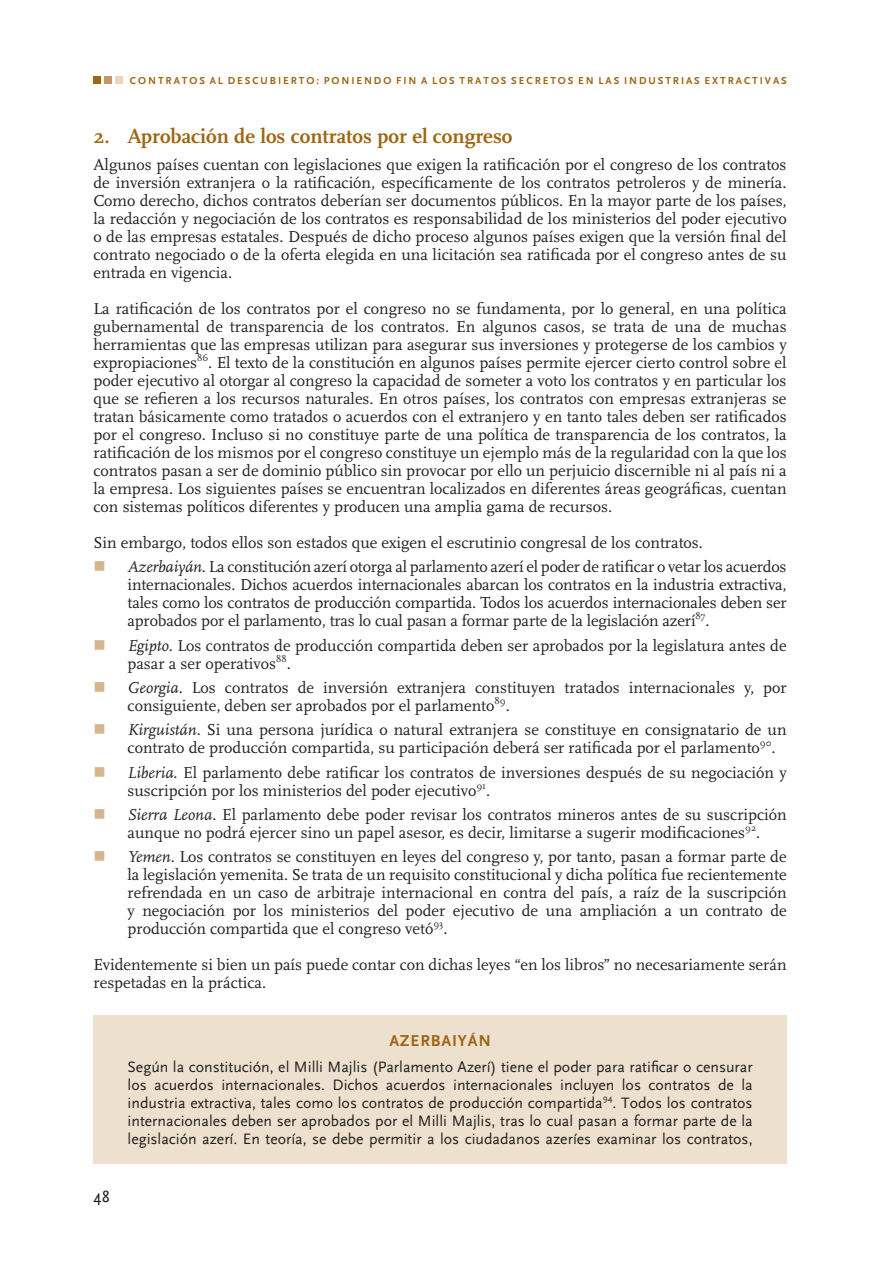
<style>
.page{position:relative;width:893px;height:1263px;background:#fff}
.page>*{position:absolute;margin:0;border:0;box-sizing:border-box;transform-origin:0 0}
.t1{font:700 21px "Scala";color:#9e6512}
.t2{font:18px "Scala Sans Regular Con";color:#231f20}
.t3{font:16.5px/18px "Scala";color:#231f20}
.t4{font:700 16.5px "Scala Sans";letter-spacing:.05em;color:#9e6512}
.t5{font:15.75px/18px "Scala Sans";color:#231f20;text-align:justify}
.t6{font:700 10.5px "Scala Sans";letter-spacing:.185em;color:#9e6512}
.s1{color:#d5b58c}
.s2{font-style:italic}
</style>
<div class="page">
<div style="left:94px;top:77px;width:7px;height:7px;background:#9e6512"></div>
<div style="left:104px;top:77px;width:8px;height:7px;background:#c39762"></div>
<div style="left:115px;top:77px;width:7px;height:7px;background:#e9d6bd"></div>
<div style="left:94px;top:1015px;width:693px;height:149px;background:#eee0ce"></div>
<p class="t6" style="left:130px;top:75px;width:658px">CONTRATOS AL DESCUBIERTO: PONIENDO FIN A LOS TRATOS SECRETOS EN LAS INDUSTRIAS EXTRACTIVAS</p>
<p class="t1" style="left:94px;top:124px;width:420px">2. Aprobación de los contratos por el congreso</p>
<p class="t3" style="left:94px;top:156px;width:695px;text-align:justify">Algunos países cuentan con legislaciones que exigen la ratificación por el congreso de los contratos de inversión extranjera o la ratificación, específicamente de los contratos petroleros y de minería.<br>Como derecho, dichos contratos deberían ser documentos públicos. En la mayor parte de los países, la redacción y negociación de los contratos es responsabilidad de los ministerios del poder ejecutivo o de las empresas estatales. Después de dicho proceso algunos países exigen que la versión final del contrato negociado o de la oferta elegida en una licitación sea ratificada por el congreso antes de su entrada en vigencia.</p>
<p class="t3" style="left:94px;top:300px;width:695px;text-align:justify">La ratificación de los contratos por el congreso no se fundamenta, por lo general, en una política gubernamental de transparencia de los contratos. En algunos casos, se trata de una de muchas herramientas que las empresas utilizan para asegurar sus inversiones y protegerse de los cambios y expropiaciones<sup>86</sup>. El texto de la constitución en algunos países permite ejercer cierto control sobre el poder ejecutivo al otorgar al congreso la capacidad de someter a voto los contratos y en particular los que se refieren a los recursos naturales. En otros países, los contratos con empresas extranjeras se tratan básicamente como tratados o acuerdos con el extranjero y en tanto tales deben ser ratificados por el congreso. Incluso si no constituye parte de una política de transparencia de los contratos, la ratificación de los mismos por el congreso constituye un ejemplo más de la regularidad con la que los contratos pasan a ser de dominio público sin provocar por ello un perjuicio discernible ni al país ni a la empresa. Los siguientes países se encuentran localizados en diferentes áreas geográficas, cuentan con sistemas políticos diferentes y producen una amplia gama de recursos.</p>
<p class="t3" style="left:94px;top:534px;width:611px">Sin embargo, todos ellos son estados que exigen el escrutinio congresal de los contratos.</p>
<p class="t3" style="left:128px;top:558px;width:661px;text-align:justify;text-indent:-34px"><span class="s1">■</span> <span class="s2">Azerbaiyán</span>. La constitución azerí otorga al parlamento azerí el poder de ratificar o vetar los acuerdos internacionales. Dichos acuerdos internacionales abarcan los contratos en la industria extractiva, tales como los contratos de producción compartida. Todos los acuerdos internacionales deben ser aprobados por el parlamento, tras lo cual pasan a formar parte de la legislación azerí<sup>87</sup>.</p>
<p class="t3" style="left:128px;top:636px;width:661px;text-indent:-34px"><span class="s1">■</span> <span class="s2">Egipto</span>. Los contratos de producción compartida deben ser aprobados por la legislatura antes de pasar a ser operativos<sup>88</sup>.</p>
<p class="t3" style="left:128px;top:679px;width:661px;text-indent:-34px"><span class="s1">■</span> <span class="s2">Georgia</span>. Los contratos de inversión extranjera constituyen tratados internacionales y, por consiguiente, deben ser aprobados por el parlamento<sup>89</sup>.</p>
<p class="t3" style="left:128px;top:721px;width:661px;text-indent:-34px"><span class="s1">■</span> <span class="s2">Kirguistán</span>. Si una persona jurídica o natural extranjera se constituye en consignatario de un contrato de producción compartida, su participación deberá ser ratificada por el parlamento<sup>90</sup>.</p>
<p class="t3" style="left:128px;top:764px;width:661px;text-indent:-34px"><span class="s1">■</span> <span class="s2">Liberia</span>. El parlamento debe ratificar los contratos de inversiones después de su negociación y suscripción por los ministerios del poder ejecutivo<sup>91</sup>.</p>
<p class="t3" style="left:94px;top:806px;width:695px;text-align:center"><span class="s1">■</span> <span class="s2">Sierra Leona</span>. El parlamento debe poder revisar los contratos mineros antes de su suscripción aunque no podrá ejercer sino un papel asesor, es decir, limitarse a sugerir modificaciones<sup>92</sup>.</p>
<p class="t3" style="left:128px;top:848px;width:661px;text-align:justify;text-indent:-34px"><span class="s1">■</span> <span class="s2">Yemen</span>. Los contratos se constituyen en leyes del congreso y, por tanto, pasan a formar parte de la legislación yemenita. Se trata de un requisito constitucional y dicha política fue recientemente refrendada en un caso de arbitraje internacional en contra del país, a raíz de la suscripción y negociación por los ministerios del poder ejecutivo de una ampliación a un contrato de producción compartida que el congreso vetó<sup>93</sup>.</p>
<p class="t3" style="left:94px;top:956px;width:694px">Evidentemente si bien un país puede contar con dichas leyes “en los libros” no necesariamente serán respetadas en la práctica.</p>
<p class="t4" style="left:389px;top:1031px;width:103px">AZERBAIYÁN</p>
<p class="t5" style="left:128px;top:1058px;width:627px">Según la constitución, el Milli Majlis (Parlamento Azerí) tiene el poder para ratificar o censurar los acuerdos internacionales. Dichos acuerdos internacionales incluyen los contratos de la industria extractiva, tales como los contratos de producción compartida<sup>94</sup>. Todos los contratos internacionales deben ser aprobados por el Milli Majlis, tras lo cual pasan a formar parte de la legislación azerí. En teoría, se debe permitir a los ciudadanos azeríes examinar los contratos,</p>
<p class="t2" style="left:94px;top:1186px;width:18px">48</p>
</div>
